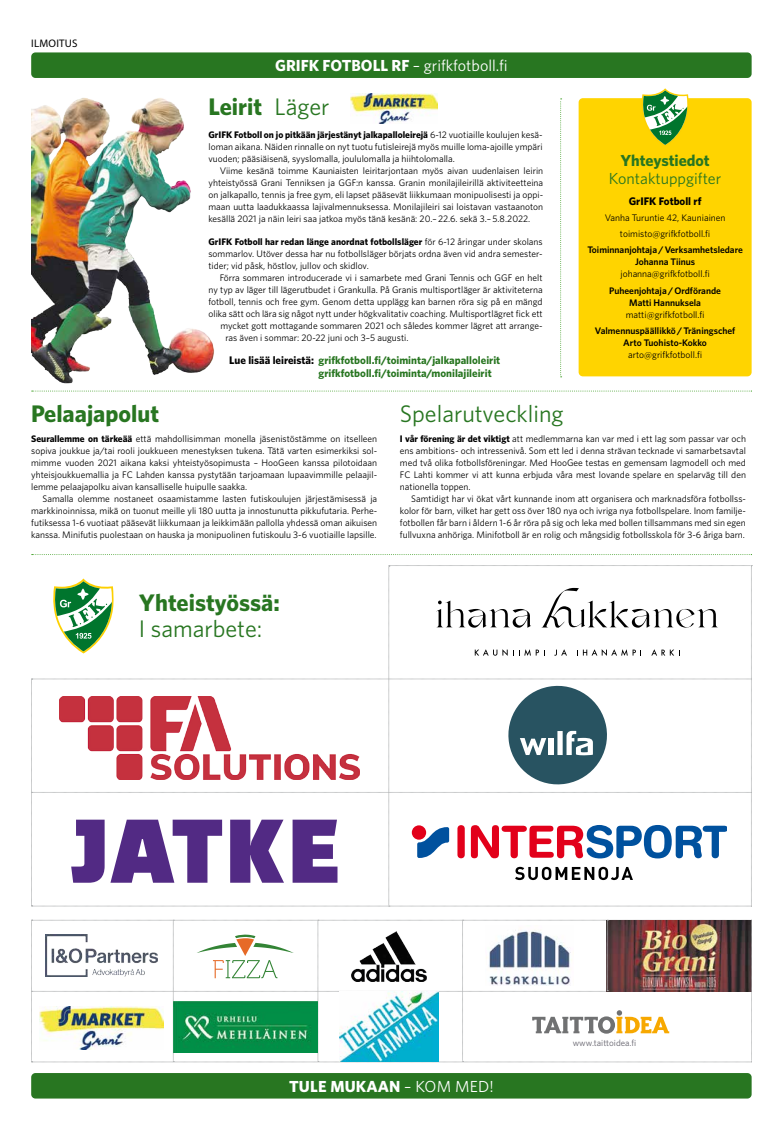
<style>
.page{position:relative;width:780px;height:1134px;background:#fff}
.page>*{position:absolute;margin:0;border:0;box-sizing:border-box;transform-origin:0 0}
.t1{font:24px "Whitney";color:#287621}
.t2{font:700 24px "Whitney";color:#287621}
.t3{font:16px "Whitney";color:#fff}
.t4{font:700 16px "Whitney";letter-spacing:.01em;color:#fff}
.t5{font:16px "Whitney";color:#287621}
.t6{font:700 16px "Whitney";color:#287621}
.t7{font:700 11px/13px "Whitney";color:#287621}
.t8{font:700 11px "Whitney";color:#000}
.t9{font:11px "Myriad Pro";letter-spacing:.02em;color:#000}
.t10{font:9.5px/12px "Whitney";color:#000;text-align:justify}
.t11{font:600 9.5px/12px "Whitney";color:#000;text-align:center}
.t12{font:9px "Whitney";color:#64626c}
.s1{font-weight:700}
.s2{color:#000}
.s3{font-weight:400}
</style>
<div class="page">
<div style="left:31px;top:52px;width:720px;height:26px;background:#287621;border-radius:4px"></div>
<div style="left:31px;top:1073px;width:720px;height:25px;background:#287621;border-radius:4px"></div>
<svg style="left:224px;top:391px;width:528px;height:1px"></svg>
<svg style="left:32px;top:554px;width:720px;height:1px"></svg>
<div style="left:578px;top:98px;width:173px;height:278px;background:#ffd400;border-radius:4px"></div>
<img style="left:31px;top:98px;width:193px;height:294px">
<img style="left:350px;top:93px;width:87px;height:31px">
<svg style="left:560px;top:98px;width:1px;height:279px"></svg>
<svg style="left:31px;top:565px;width:721px;height:342px"></svg>
<img style="left:31px;top:920px;width:721px;height:143px">
<svg style="left:641px;top:88px;width:48px;height:57px"></svg>
<p class="t9" style="left:31px;top:36px;width:48px">ILMOITUS</p>
<h2 class="t3" style="left:275px;top:55px;width:234px"><span class="s1">GRIFK FOTBOLL RF</span> – grifkfotboll.fi</h2>
<h1 class="t2" style="left:208px;top:91px;width:55px">Leirit</h1>
<p class="t10" style="left:208px;top:128px;width:336px"><span class="s1">GrIFK Fotboll on jo pitkään järjestänyt jalkapalloleirejä</span> 6-12 vuotiaille koulujen kesä&shy;loman aikana. Näiden rinnalle on nyt tuotu futisleirejä myös muille loma-ajoille ympäri vuoden; pääsiäisenä, syyslomalla, joululomalla ja hiihtolomalla.</p>
<p class="t10" style="left:208px;top:164px;width:336px;text-indent:11px">Viime kesänä toimme Kauniaisten leiritarjontaan myös aivan uudenlaisen leirin yhteistyössä Grani Tenniksen ja GGF:n kanssa. Granin monilajileirillä aktiviteetteina on jalkapallo, tennis ja free gym, eli lapset pääsevät liikkumaan monipuolisesti ja oppi&shy;maan uutta laadukkaassa lajivalmennuksessa. Monilajileiri sai loistavan vastaanoton kesällä 2021 ja näin leiri saa jatkoa myös tänä kesänä: 20.– 22.6. sekä 3.– 5.8.2022.</p>
<h1 class="t1" style="left:274px;top:91px;width:56px">Läger</h1>
<p class="t10" style="left:208px;top:236px;width:336px"><span class="s1">GrIFK Fotboll har redan länge anordnat fotbollsläger</span> för 6-12 åringar under skolans sommarlov. Utöver dessa har nu fotbollsläger börjats ordna även vid andra semester&shy;tider; vid påsk, höstlov, jullov och skidlov.</p>
<p class="t10" style="left:220px;top:272px;width:324px">Förra sommaren introducerade vi i samarbete med Grani Tennis och GGF en helt</p>
<p class="t10" style="left:208px;top:284px;width:336px">ny typ av läger till lägerutbudet i Grankulla. På Granis multisportläger är aktiviteterna</p>
<p class="t10" style="left:208px;top:296px;width:335px">fotboll, tennis och free gym. Genom detta upplägg kan barnen röra sig på en mängd</p>
<p class="t10" style="left:208px;top:308px;width:335px">olika sätt och lära sig något nytt under högkvalitativ coaching. Multisportlägret fick ett</p>
<p class="t10" style="left:220px;top:320px;width:324px">mycket gott mottagande sommaren 2021 och således kommer lägret att arrange-</p>
<p class="t10" style="left:225px;top:332px;width:184px">ras även i sommar: 20-22 juni och 3–5 augusti.</p>
<p class="t7" style="left:318px;top:353px;width:183px;text-indent:-89px"><span class="s2">Lue lisää leireistä:</span> grifkfotboll.fi/toiminta/jalkapalloleirit grifkfotboll.fi/toiminta/monilajileirit</p>
<h2 class="t6" style="left:620px;top:150px;width:91px">Yhteystiedot</h2>
<h2 class="t5" style="left:609px;top:168px;width:114px">Kontaktuppgifter</h2>
<p class="t8" style="left:628px;top:193px;width:74px">GrIFK Fotboll rf</p>
<p class="t10" style="left:604px;top:209px;width:122px;line-height:16.3px;text-align:center">Vanha Turuntie 42, Kauniainen toimisto@grifkfotboll.fi</p>
<p class="t11" style="left:587px;top:244px;width:157px">Toiminnanjohtaja / Verksamhetsledare<br>Johanna Tiinus</p>
<p class="t10" style="left:620px;top:268px;width:91px">johanna@grifkfotboll.fi</p>
<p class="t11" style="left:609px;top:284px;width:113px">Puheenjohtaja / Ordförande<br>Matti Hannuksela</p>
<p class="t10" style="left:625px;top:308px;width:80px">matti@grifkfotboll.fi</p>
<p class="t11" style="left:594px;top:324px;width:142px">Valmennuspäällikkö / Träningschef<br>Arto Tuohisto-Kokko</p>
<p class="t10" style="left:628px;top:348px;width:75px">arto@grifkfotboll.fi</p>
<h1 class="t2" style="left:31px;top:398px;width:129px">Pelaajapolut</h1>
<p class="t10" style="left:31px;top:432px;width:347px"><span class="s1">Seurallemme on tärkeää</span> että mahdollisimman monella jäsenistöstämme on itselleen sopiva joukkue ja/tai rooli joukkueen menestyksen tukena. Tätä varten esimerkiksi sol&shy;mimme vuoden 2021 aikana kaksi yhteistyösopimusta – HooGeen kanssa pilotoidaan yhteisjoukkuemallia ja FC Lahden kanssa pystytään tarjoamaan lupaavimmille pelaajil&shy;lemme pelaajapolku aivan kansalliselle huipulle saakka.</p>
<p class="t10" style="left:31px;top:492px;width:347px;text-indent:11px">Samalla olemme nostaneet osaamistamme lasten futiskoulujen järjestämisessä ja markkinoinnissa, mikä on tuonut meille yli 180 uutta ja innostunutta pikkufutaria. Perhe&shy;futiksessa 1-6 vuotiaat pääsevät liikkumaan ja leikkimään pallolla yhdessä oman aikuisen kanssa. Minifutis puolestaan on hauska ja monipuolinen futiskoulu 3-6 vuotiaille lapsille.</p>
<h1 class="t2" style="left:139px;top:586px;width:142px">Yhteistyössä:</h1>
<h1 class="t1" style="left:139px;top:612px;width:125px">I samarbete:</h1>
<h1 class="t1" style="left:400px;top:398px;width:165px">Spelarutveckling</h1>
<p class="t10" style="left:400px;top:432px;width:347px"><span class="s1">I vår förening är det viktigt</span> att medlemmarna kan var med i ett lag som passar var och ens ambitions- och intressenivå. Som ett led i denna strävan tecknade vi samarbetsavtal med två olika fotbollsföreningar. Med HooGee testas en gemensam lagmodell och med FC Lahti kommer vi att kunna erbjuda våra mest lovande spelare en spelarväg till den nationella toppen.</p>
<p class="t10" style="left:400px;top:492px;width:347px;text-indent:11px">Samtidigt har vi ökat vårt kunnande inom att organisera och marknadsföra fotbollss&shy;kolor för barn, vilket har gett oss över 180 nya och ivriga nya fotbollspelare. Inom familje&shy;fotbollen får barn i åldern 1-6 år röra på sig och leka med bollen tillsammans med sin egen fullvuxna anhöriga. Minifotboll är en rolig och mångsidig fotbollsskola för 3-6 åriga barn.</p>
<p class="t12" style="left:572px;top:1037px;width:65px">www.taittoidea.fi</p>
<h2 class="t4" style="left:289px;top:1075px;width:206px">TULE MUKAAN <span class="s3">– KOM MED!</span></h2>
</div>
